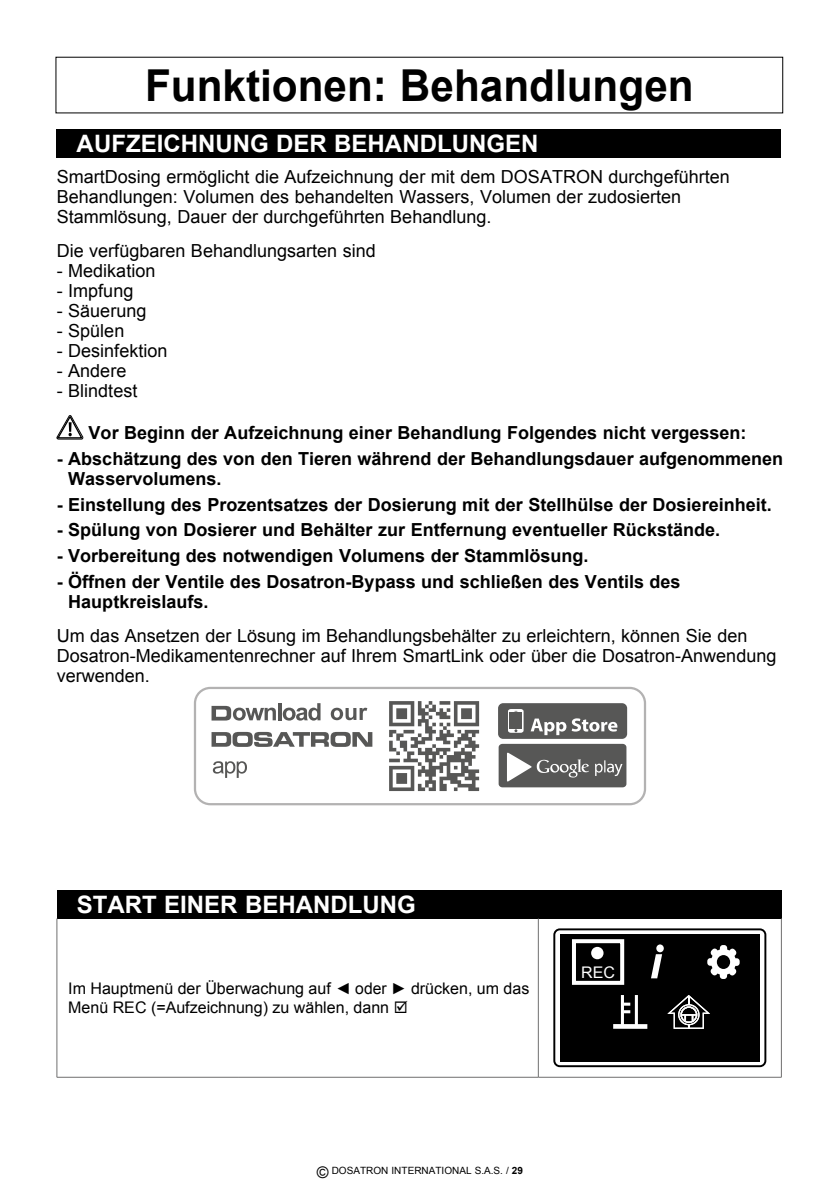
<style>
.page{position:relative;width:840px;height:1191px;background:#fff}
.page>*{position:absolute;margin:0;border:0;box-sizing:border-box;transform-origin:0 0}
.t1{font:700 44px "Arial";color:#000;scale:.96 1}
.t2{font:700 24px "Arial";color:#fff}
.t3{font:18px/20px "Arial";color:#000}
.t4{font:700 18px/20px "Arial";color:#000}
.t5{font:16px/19.2px "Arial";color:#000}
.t6{font:16px "Arial";color:#fff}
.t7{font:10px "Arial";color:#000}
.s1{font-size:16px}
.s2{font-weight:700}
</style>
<div class="page">
<svg style="left:498px;top:703px;width:128px;height:84px;background:#777"></svg>
<hr style="left:278px;top:703px;width:3px;height:17px;background:#575756">
<svg style="left:282px;top:703px;width:38px;height:17px"></svg>
<svg style="left:211px;top:706px;width:65px;height:14px"></svg>
<svg style="left:211px;top:732px;width:161px;height:15px"></svg>
<svg style="left:213px;top:761px;width:34px;height:17px"></svg>
<svg style="left:330px;top:707px;width:37px;height:13px"></svg>
<div style="left:194px;top:687px;width:451px;height:118px;border:2px solid #b3b2b2;border-radius:15px"></div>
<svg style="left:389px;top:701px;width:90px;height:90px"></svg>
<div style="left:57px;top:129px;width:723px;height:28px;background:#000"></div>
<div style="left:57px;top:890px;width:724px;height:28px;background:#000"></div>
<hr style="left:57px;top:918px;width:1px;height:159px;background:#706f6f">
<hr style="left:537px;top:918px;width:1px;height:159px;background:#706f6f">
<hr style="left:780px;top:918px;width:1px;height:159px;background:#706f6f">
<hr style="left:57px;top:1077px;width:181px;height:1px;background:#706f6f">
<hr style="left:238px;top:1077px;width:300px;height:1px;background:#706f6f">
<hr style="left:538px;top:1077px;width:243px;height:1px;background:#706f6f">
<div style="left:553px;top:928px;width:213px;height:139px;border:2px solid #000;border-radius:6px"></div>
<div style="left:560px;top:934px;width:199px;height:127px;background:#000"></div>
<svg style="left:591px;top:947px;width:12px;height:12px"></svg>
<div style="left:571px;top:939px;width:53px;height:45px;border:4px solid #fff"></div>
<svg style="left:707px;top:945px;width:32px;height:34px"></svg>
<svg style="left:651px;top:954px;width:10px;height:24px"></svg>
<div style="left:656px;top:944px;width:7px;height:8px;background:#fff;border-radius:50%"></div>
<svg style="left:667px;top:995px;width:42px;height:33px"></svg>
<svg style="left:613px;top:1024px;width:34px;height:4px"></svg>
<svg style="left:623px;top:1002px;width:7px;height:11px"></svg>
<hr style="left:620px;top:995px;width:3px;height:30px;background:#fff">
<hr style="left:634px;top:995px;width:3px;height:30px;background:#fff">
<svg style="left:56px;top:415px;width:28px;height:24px"></svg>
<h1 class="t1" style="left:145px;top:57px;width:572px">Funktionen: Behandlungen</h1>
<h2 class="t2" style="left:77px;top:128px;width:463px">AUFZEICHNUNG DER BEHANDLUNGEN</h2>
<p class="t3" style="left:57px;top:167px;width:674px">SmartDosing ermöglicht die Aufzeichnung der mit dem DOSATRON durchgeführten<br>Behandlungen: Volumen des behandelten Wassers, Volumen der zudosierten<br>Stammlösung, Dauer der durchgeführten Behandlung.</p>
<p class="t3" style="left:57px;top:241px;width:320px">Die verfügbaren Behandlungsarten sind</p>
<p class="t3" style="left:57px;top:261px;width:100px">- Medikation</p>
<p class="t3" style="left:57px;top:281px;width:78px">- Impfung</p>
<p class="t3" style="left:57px;top:301px;width:91px">- Säuerung</p>
<p class="t3" style="left:57px;top:321px;width:69px">- Spülen</p>
<p class="t3" style="left:57px;top:341px;width:112px">- Desinfektion</p>
<p class="t3" style="left:57px;top:361px;width:71px">- Andere</p>
<p class="t3" style="left:57px;top:381px;width:82px">- Blindtest</p>
<p class="t4" style="left:89px;top:423px;width:659px">Vor Beginn der Aufzeichnung einer Behandlung Folgendes nicht vergessen:</p>
<p class="t4" style="left:68px;top:449px;width:716px;text-indent:-12px">- Abschätzung des von den Tieren während der Behandlungsdauer aufgenommenen<br>Wasservolumens.</p>
<p class="t4" style="left:57px;top:495px;width:716px">- Einstellung des Prozentsatzes der Dosierung mit der Stellhülse der Dosiereinheit.</p>
<p class="t4" style="left:57px;top:520px;width:664px">- Spülung von Dosierer und Behälter zur Entfernung eventueller Rückstände.</p>
<p class="t4" style="left:57px;top:546px;width:533px">- Vorbereitung des notwendigen Volumens der Stammlösung.</p>
<p class="t4" style="left:68px;top:572px;width:613px;text-indent:-12px">- Öffnen der Ventile des Dosatron-Bypass und schließen des Ventils des<br>Hauptkreislaufs.</p>
<p class="t3" style="left:57px;top:626px;width:720px">Um das Ansetzen der Lösung im Behandlungsbehälter zu erleichtern, können Sie den<br>Dosatron-Medikamentenrechner auf Ihrem SmartLink oder über die Dosatron-Anwendung verwenden.</p>
<h2 class="t2" style="left:77px;top:888px;width:340px">START EINER BEHANDLUNG</h2>
<p class="t5" style="left:68px;top:979px;width:462px">Im Hauptmenü der Überwachung auf ◄ oder ► drücken, um das<br>Menü REC (=Aufzeichnung) zu wählen, dann ☑</p>
<p class="t6" style="left:581px;top:961px;width:35px">REC</p>
<p class="t7" style="left:317px;top:1164px;width:207px"><span class="s1">©</span> DOSATRON INTERNATIONAL S.A.S. / <span class="s2">29</span></p>
</div>
